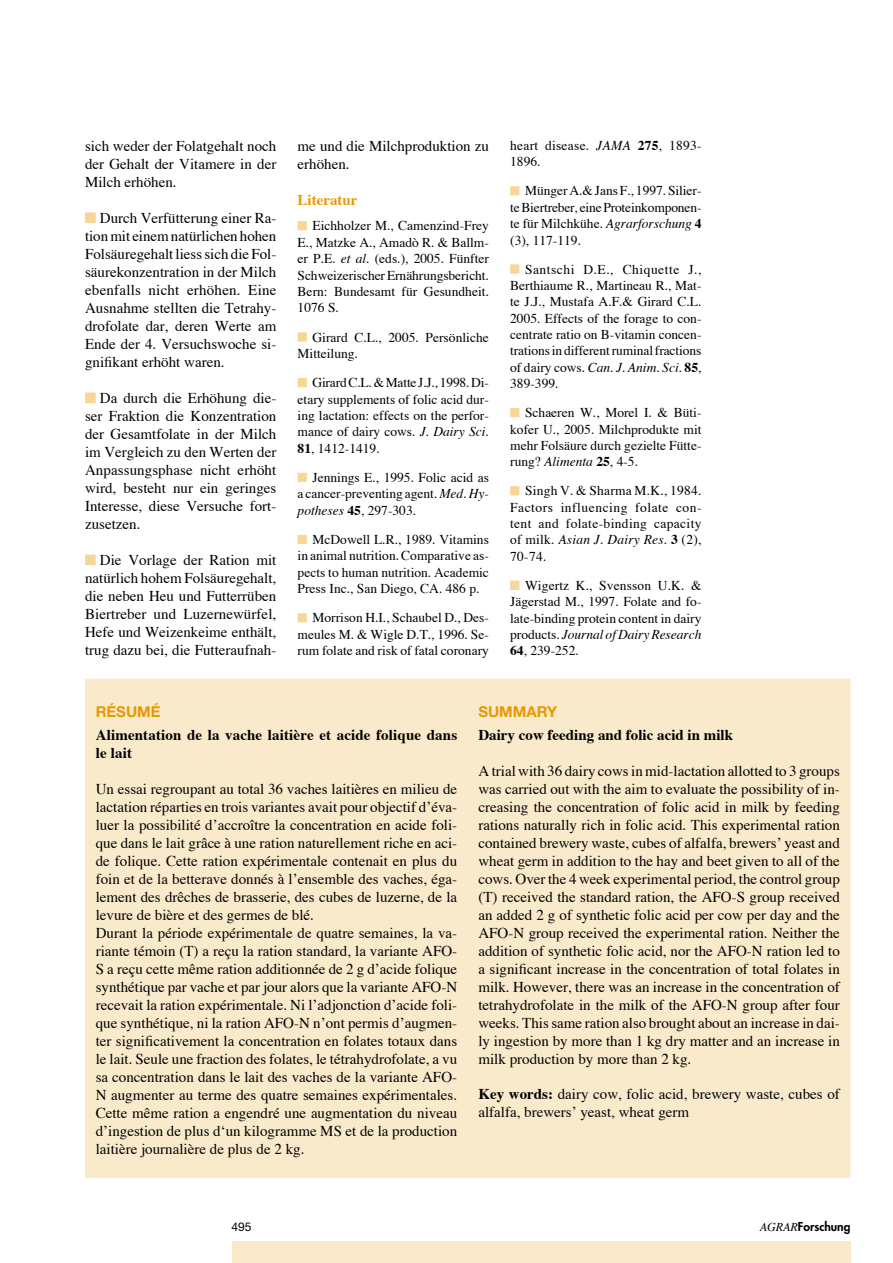
<style>
.page{position:relative;width:893px;height:1263px;background:#fff}
.page>*{position:absolute;margin:0;border:0;box-sizing:border-box;transform-origin:0 0}
.t1{font:15px/18px "Times";color:#000;text-align:justify}
.t2{font:700 15px/18px "Times";letter-spacing:.01em;color:#000}
.t3{font:700 15px "Helvetica Neue";color:#e89800}
.t4{font:700 15px "Times";color:#e89800}
.t5{font:13.5px/16.4px "Times";color:#000;text-align:justify}
.t6{font:13.5px/16.4px "Times";letter-spacing:.02em;color:#000}
.t7{font:800 12px "Futura";color:#000}
.t8{font:12px "Helvetica Neue";color:#000}
.s1{font-style:italic}
.s2{font-weight:700}
.s3{font-family:"Times";font-weight:400;font-style:italic}
</style>
<div class="page">
<div style="left:232px;top:1242px;width:618px;height:21px;background:#faeacc"></div>
<div style="left:86px;top:679px;width:764px;height:498px;background:#faeacc"></div>
<div style="left:86px;top:213px;width:9px;height:9px;background:#f6d699"></div>
<div style="left:85px;top:212px;width:11px;height:11px;border:2px solid #f6d699"></div>
<div style="left:86px;top:393px;width:9px;height:9px;background:#f6d699"></div>
<div style="left:85px;top:392px;width:11px;height:11px;border:2px solid #f6d699"></div>
<div style="left:86px;top:555px;width:9px;height:9px;background:#f6d699"></div>
<div style="left:85px;top:554px;width:11px;height:11px;border:2px solid #f6d699"></div>
<div style="left:298px;top:222px;width:8px;height:8px;background:#f6d699"></div>
<div style="left:298px;top:221px;width:9px;height:9px;border:2px solid #f6d699"></div>
<div style="left:298px;top:333px;width:8px;height:8px;background:#f6d699"></div>
<div style="left:298px;top:332px;width:9px;height:10px;border:2px solid #f6d699"></div>
<div style="left:298px;top:379px;width:8px;height:7px;background:#f6d699"></div>
<div style="left:298px;top:378px;width:9px;height:9px;border:2px solid #f6d699"></div>
<div style="left:298px;top:474px;width:8px;height:7px;background:#f6d699"></div>
<div style="left:298px;top:473px;width:9px;height:9px;border:2px solid #f6d699"></div>
<div style="left:298px;top:536px;width:8px;height:7px;background:#f6d699"></div>
<div style="left:298px;top:535px;width:9px;height:9px;border:2px solid #f6d699"></div>
<div style="left:298px;top:614px;width:8px;height:8px;background:#f6d699"></div>
<div style="left:298px;top:613px;width:9px;height:9px;border:2px solid #f6d699"></div>
<div style="left:511px;top:187px;width:8px;height:8px;background:#f6d699"></div>
<div style="left:510px;top:186px;width:9px;height:9px;border:2px solid #f6d699"></div>
<div style="left:511px;top:265px;width:8px;height:8px;background:#f6d699"></div>
<div style="left:510px;top:264px;width:9px;height:10px;border:2px solid #f6d699"></div>
<div style="left:511px;top:409px;width:8px;height:7px;background:#f6d699"></div>
<div style="left:510px;top:408px;width:9px;height:9px;border:2px solid #f6d699"></div>
<div style="left:511px;top:487px;width:8px;height:8px;background:#f6d699"></div>
<div style="left:510px;top:486px;width:9px;height:9px;border:2px solid #f6d699"></div>
<div style="left:511px;top:581px;width:8px;height:8px;background:#f6d699"></div>
<div style="left:510px;top:581px;width:9px;height:9px;border:2px solid #f6d699"></div>
<p class="t1" style="left:85px;top:137px;width:193px">sich weder der Folatgehalt noch der Gehalt der Vitamere in der Milch erhöhen.</p>
<p class="t1" style="left:85px;top:209px;width:193px;text-indent:15px">Durch Verfütterung einer Ra&shy;tion mit einem natürlichen hohen Folsäuregehalt liess sich die Fol&shy;säurekonzentration in der Milch ebenfalls nicht erhöhen. Eine Ausnahme stellten die Tetrahy&shy;drofolate dar, deren Werte am Ende der 4. Versuchswoche si&shy;gnifikant erhöht waren.</p>
<p class="t1" style="left:85px;top:389px;width:193px;text-indent:15px">Da durch die Erhöhung die&shy;ser Fraktion die Konzentration der Gesamtfolate in der Milch im Vergleich zu den Werten der Anpassungsphase nicht erhöht wird, besteht nur ein geringes Interesse, diese Versuche fort&shy;zusetzen.</p>
<p class="t1" style="left:85px;top:551px;width:193px;text-indent:15px">Die Vorlage der Ration mit natürlich hohem Folsäuregehalt, die neben Heu und Futterrüben Biertreber und Luzernewürfel, Hefe und Weizenkeime enthält, trug dazu bei, die Futteraufnah-</p>
<p class="t1" style="left:298px;top:137px;width:193px">me und die Milchproduktion zu erhöhen.</p>
<p class="t4" style="left:298px;top:191px;width:61px">Literatur</p>
<p class="t5" style="left:298px;top:217px;width:193px;text-indent:15px">Eichholzer M., Camenzind-Frey E., Matzke A., Amadò R. &amp; Ballm&shy;er P.E. <span class="s1">et al</span>. (eds.), 2005. Fünfter Schweizerischer Ernährungsbericht.<br>Bern: Bundesamt für Gesundheit.<br>1076 S.</p>
<p class="t5" style="left:298px;top:329px;width:193px;text-indent:15px">Girard C.L., 2005. Persönliche<br>Mitteilung.</p>
<p class="t5" style="left:298px;top:374px;width:193px;text-indent:15px">Girard C.L. &amp; Matte J.J., 1998. Di&shy;etary supplements of folic acid dur&shy;ing lactation: effects on the perfor&shy;mance of dairy cows. <span class="s1">J. Dairy Sci.<br></span><span class="s2">81</span>, 1412-1419.</p>
<p class="t5" style="left:298px;top:469px;width:193px;text-indent:15px">Jennings E., 1995. Folic acid as a cancer-preventing agent. <span class="s1">Med. Hy&shy;potheses</span> <span class="s2">45</span>, 297-303.</p>
<p class="t5" style="left:298px;top:531px;width:193px;text-indent:15px">McDowell L.R., 1989. Vitamins in animal nutrition. Comparative as&shy;pects to human nutrition. Academic Press Inc., San Diego, CA. 486 p.</p>
<p class="t5" style="left:298px;top:609px;width:193px;text-indent:15px">Morrison H.I., Schaubel D., Des&shy;meules M. &amp; Wigle D.T., 1996. Se&shy;rum folate and risk of fatal coronary</p>
<p class="t6" style="left:510px;top:137px;width:193px">heart disease. <span class="s1">JAMA</span> <span class="s2">275</span>, 1893-<br>1896.</p>
<p class="t5" style="left:510px;top:183px;width:193px;text-indent:15px">Münger A.&amp; Jans F., 1997. Silier&shy;te Biertreber, eine Proteinkomponen&shy;te für Milchkühe. <span class="s1">Agrarforschung</span> <span class="s2">4 </span>(3), 117-119.</p>
<p class="t5" style="left:510px;top:261px;width:193px;text-indent:15px">Santschi D.E., Chiquette J., Berthiaume R., Martineau R., Mat&shy;te J.J., Mustafa A.F.&amp; Girard C.L.<br>2005. Effects of the forage to con&shy;centrate ratio on B-vitamin concen&shy;trations in different ruminal fractions of dairy cows. <span class="s1">Can. J. Anim. Sci.</span> <span class="s2">85</span>, 389-399.</p>
<p class="t5" style="left:510px;top:404px;width:193px;text-indent:15px">Schaeren W., Morel I. &amp; Büti&shy;kofer U., 2005. Milchprodukte mit mehr Folsäure durch gezielte Fütte&shy;rung? <span class="s1">Alimenta</span> <span class="s2">25</span>, 4-5.</p>
<p class="t5" style="left:510px;top:482px;width:193px;text-indent:15px">Singh V. &amp; Sharma M.K., 1984.<br>Factors influencing folate con&shy;tent and folate-binding capacity of milk. <span class="s1">Asian J. Dairy Res.</span> <span class="s2">3</span> (2), 70-74.</p>
<p class="t5" style="left:510px;top:577px;width:193px;text-indent:15px">Wigertz K., Svensson U.K. &amp; Jägerstad M., 1997. Folate and fo&shy;late-binding protein content in dairy products. <span class="s1">Journal of Dairy Research </span><span class="s2">64</span>, 239-252.</p>
<p class="t3" style="left:96px;top:702px;width:66px">RÉSUMÉ</p>
<p class="t2" style="left:96px;top:725px;width:363px">Alimentation de la vache laitière et acide folique dans le lait</p>
<p class="t1" style="left:96px;top:779px;width:363px;text-align:left">Un essai regroupant au total 36 vaches laitières en milieu de lactation réparties en trois variantes avait pour objectif d’éva&shy;luer la possibilité d’accroître la concentration en acide foli&shy;que dans le lait grâce à une ration naturellement riche en aci&shy;de folique. Cette ration expérimentale contenait en plus du foin et de la betterave donnés à l’ensemble des vaches, éga&shy;lement des drêches de brasserie, des cubes de luzerne, de la levure de bière et des germes de blé.<br>Durant la période expérimentale de quatre semaines, la va&shy;riante témoin (T) a reçu la ration standard, la variante AFO-S a reçu cette même ration additionnée de 2 g d’acide folique synthétique par vache et par jour alors que la variante AFO-N recevait la ration expérimentale. Ni l’adjonction d’acide foli&shy;que synthétique, ni la ration AFO-N n’ont permis d’augmen&shy;ter significativement la concentration en folates totaux dans le lait. Seule une fraction des folates, le tétrahydrofolate, a vu sa concentration dans le lait des vaches de la variante AFO-N augmenter au terme des quatre semaines expérimentales.<br>Cette même ration a engendré une augmentation du niveau d’ingestion de plus d‘un kilogramme MS et de la production laitière journalière de plus de 2 kg.</p>
<p class="t3" style="left:478px;top:702px;width:35px">SUMMA</p>
<p class="t3" style="left:537px;top:702px;width:22px">RY</p>
<p class="t2" style="left:478px;top:725px;width:256px">Dairy cow feeding and folic acid in milk</p>
<p class="t1" style="left:478px;top:761px;width:363px">A trial with 36 dairy cows in mid-lactation allotted to 3 groups was carried out with the aim to evaluate the possibility of in&shy;creasing the concentration of folic acid in milk by feeding rations naturally rich in folic acid. This experimental ration contained brewery waste, cubes of alfalfa, brewers’ yeast and wheat germ in addition to the hay and beet given to all of the cows. Over the 4 week experimental period, the control group (T) received the standard ration, the AFO-S group received an added 2 g of synthetic folic acid per cow per day and the AFO-N group received the experimental ration. Neither the addition of synthetic folic acid, nor the AFO-N ration led to a significant increase in the concentration of total folates in milk. However, there was an increase in the concentration of tetrahydrofolate in the milk of the AFO-N group after four weeks. This same ration also brought about an increase in dai&shy;ly ingestion by more than 1 kg dry matter and an increase in milk production by more than 2 kg.</p>
<p class="t1" style="left:478px;top:1085px;width:363px"><span class="s2">Key words:</span> dairy cow, folic acid, brewery waste, cubes of alfalfa, brewers’ yeast, wheat germ</p>
<p class="t8" style="left:232px;top:1220px;width:22px">495</p>
<p class="t7" style="left:760px;top:1219px;width:92px"><span class="s3">AGRAR</span>Forschung</p>
</div>
